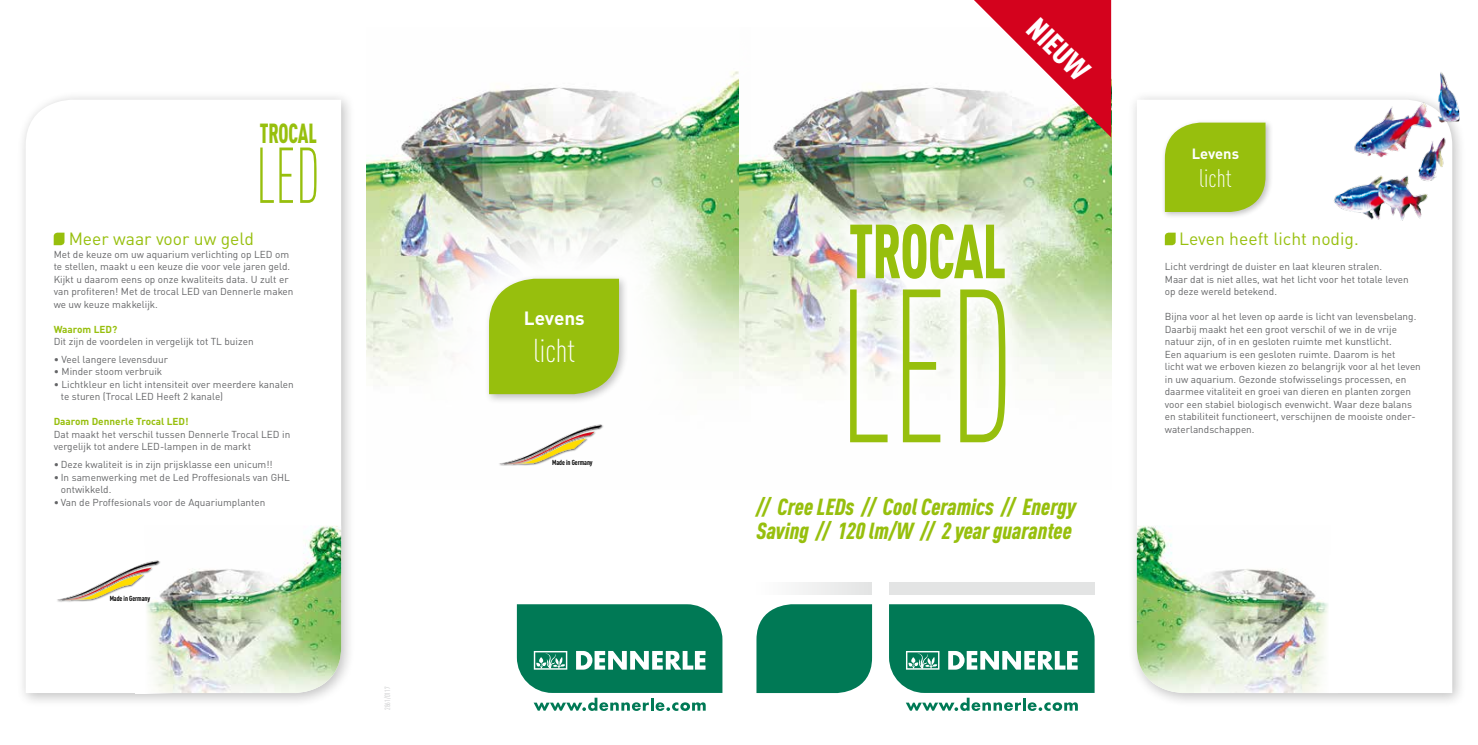
<style>
.page{position:relative;width:1478px;height:745px;background:#fff}
.page>*{position:absolute;margin:0;border:0;box-sizing:border-box;transform-origin:0 0}
.t1{font:300 condensed 214.38px "DIN Pro";color:#97bf0d;scale:.76 1}
.t2{font:300 condensed 77.62px "DIN Pro";color:#97bf0d;scale:.76 1}
.t3{font:900 condensed 75.12px "DIN Pro";letter-spacing:-.01em;color:#97bf0d;scale:.76 1}
.t4{font:300 condensed 32.5px "DIN Pro";color:#fff}
.t5{font:900 condensed 30px "DIN Pro";color:#fff}
.t6{font:900 condensed 27.25px "DIN Pro";letter-spacing:-.01em;color:#97bf0d;scale:.76 1}
.t7{font:300 condensed 25.12px "DIN Pro";color:#fff}
.t8{font:italic 900 condensed 22.88px/23.6px "DIN Pro";color:#97bf0d}
.t9{font:700 18.88px "DIN Pro";color:#fff}
.t10{font:17.5px "DIN Pro";color:#97bf0d}
.t11{font:700 14.62px "DIN Pro";color:#fff}
.t12{font:10px/12.5px "DIN Pro";color:#646567}
.t13{font:700 10px "DIN Pro";color:#97bf0d}
.t14{font:condensed 7.5px "DIN Pro";color:#c6c7c8}
.t15{font:700 condensed 7.25px "DINOT";letter-spacing:-.01em;color:#000}
</style>
<div class="page">
<img style="left:367px;top:71px;width:372px;height:308px">
<img style="left:739px;top:86px;width:372px;height:299px">
<div style="left:16px;top:90px;width:340px;height:617px;background:#000;opacity:.25"></div>
<svg style="left:26px;top:100px;width:315px;height:592px"></svg>
<img style="left:145px;top:525px;width:196px;height:167px">
<div style="left:1127px;top:90px;width:339px;height:617px;background:#000;opacity:.25"></div>
<svg style="left:1137px;top:100px;width:315px;height:592px"></svg>
<img style="left:1137px;top:525px;width:193px;height:167px">
<svg style="left:1165px;top:232px;width:10px;height:13px"></svg>
<svg style="left:889px;top:604px;width:205px;height:106px"></svg>
<svg style="left:517px;top:604px;width:205px;height:106px"></svg>
<svg style="left:756px;top:604px;width:116px;height:88px;background:#0e805e"></svg>
<div style="left:889px;top:582px;width:205px;height:13px;background:#e3e4e4"></div>
<svg style="left:798px;top:582px;width:74px;height:12px"></svg>
<img style="left:372px;top:161px;width:369px;height:224px">
<div style="left:484px;top:273px;width:145px;height:131px;background:#000;opacity:.25"></div>
<svg style="left:489px;top:278px;width:130px;height:116px;background:#9cc21b"></svg>
<div style="left:499px;top:424px;width:105px;height:42px;background:#000;opacity:.5"></div>
<img style="left:499px;top:424px;width:103px;height:41px">
<svg style="left:826px;top:200px;width:203px;height:185px;fill:#f7f9f5"></svg>
<div style="left:1161px;top:119px;width:112px;height:100px;background:#000;opacity:.25"></div>
<svg style="left:1165px;top:122px;width:100px;height:90px;background:#9cc21b"></svg>
<img style="left:1321px;top:72px;width:138px;height:148px">
<svg style="left:136px;top:545px;width:36px;height:147px"></svg>
<svg style="left:1301px;top:553px;width:37px;height:139px"></svg>
<svg style="left:974px;top:0;width:137px;height:137px"></svg>
<div style="left:56px;top:560px;width:105px;height:42px;background:#000;opacity:.5"></div>
<img style="left:54px;top:559px;width:105px;height:42px">
<svg style="left:54px;top:232px;width:10px;height:13px"></svg>
<h3 class="t6" style="left:260px;top:112px;width:76px">TROCAL</h3>
<h2 class="t2" style="left:256px;top:121px;width:86px">LED</h2>
<h3 class="t10" style="left:69px;top:225px;width:187px">Meer waar voor uw geld</h3>
<p class="t12" style="left:54px;top:247px;width:241px">Met de keuze om uw aquarium verlichting op LED om te stellen, maakt u een keuze die voor vele jaren geld.<br>Kijkt u daarom eens op onze kwaliteits data. U zult er van profiteren! Met de trocal LED van Dennerle maken we uw keuze makkelijk.</p>
<p class="t13" style="left:54px;top:320px;width:65px">Waarom LED?</p>
<p class="t12" style="left:54px;top:334px;width:201px">Dit zijn de voordelen in vergelijk tot TL buizen</p>
<p class="t12" style="left:54px;top:352px;width:116px">• Veel langere levensduur</p>
<p class="t12" style="left:54px;top:364px;width:110px">• Minder stoom verbruik</p>
<p class="t12" style="left:61px;top:377px;width:235px;text-indent:-7px">• Lichtkleur en licht intensiteit over meerdere kanalen te sturen (Trocal LED Heeft 2 kanale)</p>
<p class="t13" style="left:54px;top:413px;width:136px">Daarom Dennerle Trocal LED!</p>
<p class="t12" style="left:54px;top:427px;width:238px">Dat maakt het verschil tussen Dennerle Trocal LED in vergelijk tot andere LED-lampen in de markt</p>
<p class="t12" style="left:54px;top:457px;width:221px">• Deze kwaliteit is in zijn prijsklasse een unicum!!</p>
<p class="t12" style="left:61px;top:469px;width:231px;text-indent:-7px">• In samenwerking met de Led Proffesionals van GHL ontwikkeld.</p>
<p class="t12" style="left:54px;top:494px;width:213px">• Van de Proffesionals voor de Aquariumplanten</p>
<p class="t15" style="left:110px;top:594px;width:42px">Made in Germany</p>
<p class="t14" style="left:382px;top:709px;width:25px;rotate:-90deg">2861/0117</p>
<h3 class="t9" style="left:524px;top:302px;width:62px">Levens</h3>
<h3 class="t4" style="left:533px;top:327px;width:43px">licht</h3>
<p class="t15" style="left:552px;top:458px;width:42px">Made in Germany</p>
<h3 class="t5" style="left:1048px;top:6px;width:76px;rotate:45deg">NIEUW</h3>
<h3 class="t3" style="left:849px;top:193px;width:208px">TROCAL</h3>
<h1 class="t1" style="left:838px;top:215px;width:234px">LED</h1>
<h3 class="t8" style="left:756px;top:492px;width:321px">// Cree LEDs // Cool Ceramics // Energy<br>Saving // 120 lm/W // 2 year guarantee</h3>
<h3 class="t11" style="left:1191px;top:141px;width:49px">Levens</h3>
<h3 class="t7" style="left:1199px;top:160px;width:34px">licht</h3>
<h3 class="t10" style="left:1179px;top:225px;width:181px">Leven heeft licht nodig.</h3>
<p class="t12" style="left:1165px;top:259px;width:245px">Licht verdringt de duister en laat kleuren stralen.<br>Maar dat is niet alles, wat het licht voor het totale leven op deze wereld betekend.</p>
<p class="t12" style="left:1165px;top:309px;width:258px">Bijna voor al het leven op aarde is licht van levensbelang.<br>Daarbij maakt het een groot verschil of we in de vrije natuur zijn, of in en gesloten ruimte met kunstlicht.<br>Een aquarium is een gesloten ruimte. Daarom is het<br>licht wat we erboven kiezen zo belangrijk voor al het leven in uw aquarium. Gezonde stofwisselings processen, en daarmee vitaliteit en groei van dieren en planten zorgen voor een stabiel biologisch evenwicht. Waar deze balans en stabiliteit functioneert, verschijnen de mooiste onder&shy;waterlandschappen.</p>
</div>
